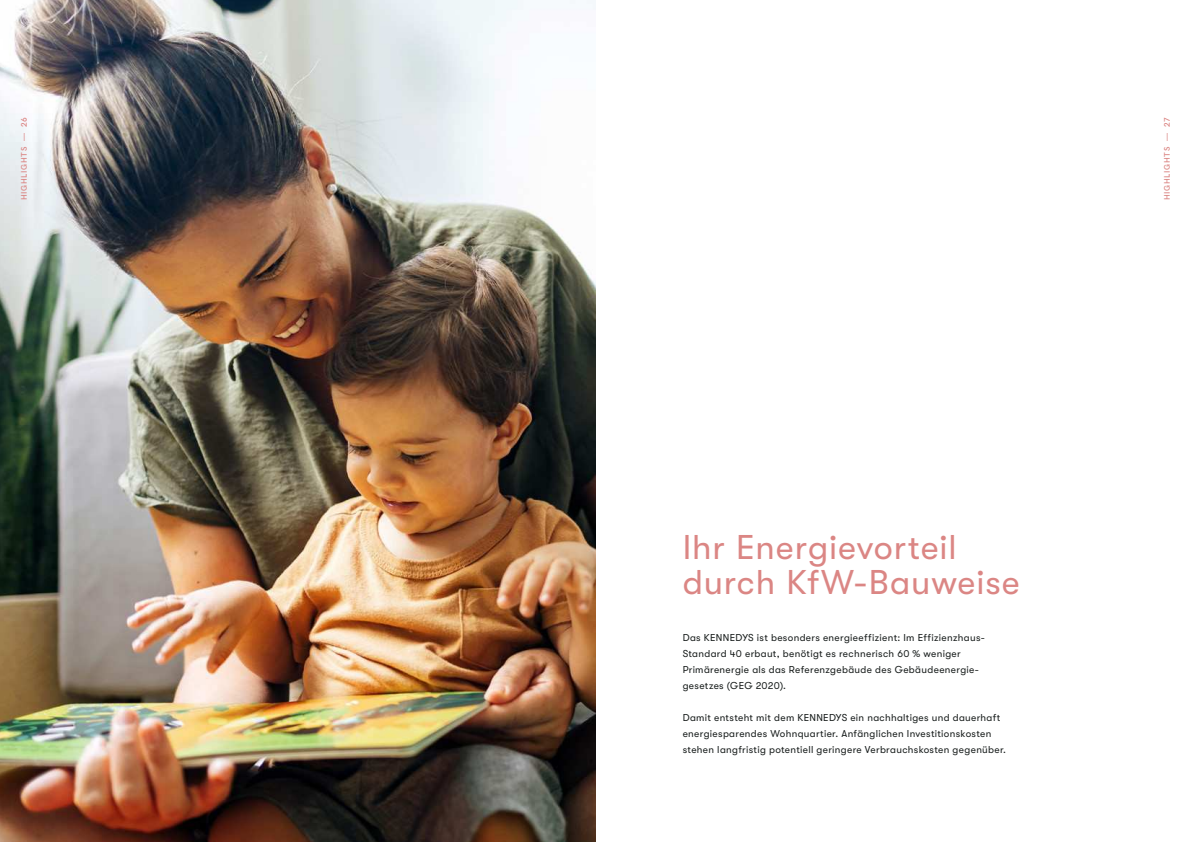
<style>
.page{position:relative;width:1191px;height:842px;background:#fff}
.page>*{position:absolute;margin:0;border:0;box-sizing:border-box;transform-origin:0 0}
.t1{font:34.3px/34.3px "GT Walsheim";letter-spacing:.025em;color:#db8684}
.t2{font:10px/16px "GT Walsheim";letter-spacing:.035em;color:#181d1c}
.t3{font:600 8px "Acari Sans";letter-spacing:.085em;color:#db8684}
</style>
<div class="page">
<img style="left:0;top:0;width:595px;height:842px">
<p class="t3" style="left:21px;top:200px;width:85px;rotate:-90deg">HIGHLIGHTS — 26</p>
<p class="t3" style="left:1164px;top:200px;width:85px;rotate:-90deg">HIGHLIGHTS — 27</p>
<h1 class="t1" style="left:682px;top:531px;width:339px">Ihr Energievorteil durch KfW-Bauweise</h1>
<p class="t2" style="left:682px;top:629px;width:304px">Das KENNEDYS ist besonders energieeffizient: Im Effizienzhaus-Standard 40 erbaut, benötigt es rechnerisch 60 % weniger Primärenergie als das Referenzgebäude des Gebäudeenergie&shy;gesetzes (GEG 2020).</p>
<p class="t2" style="left:682px;top:709px;width:325px">Damit entsteht mit dem KENNEDYS ein nachhaltiges und dauerhaft energiesparendes Wohnquartier. Anfänglichen Investitionskosten stehen langfristig potentiell geringere Verbrauchskosten gegenüber.</p>
</div>
